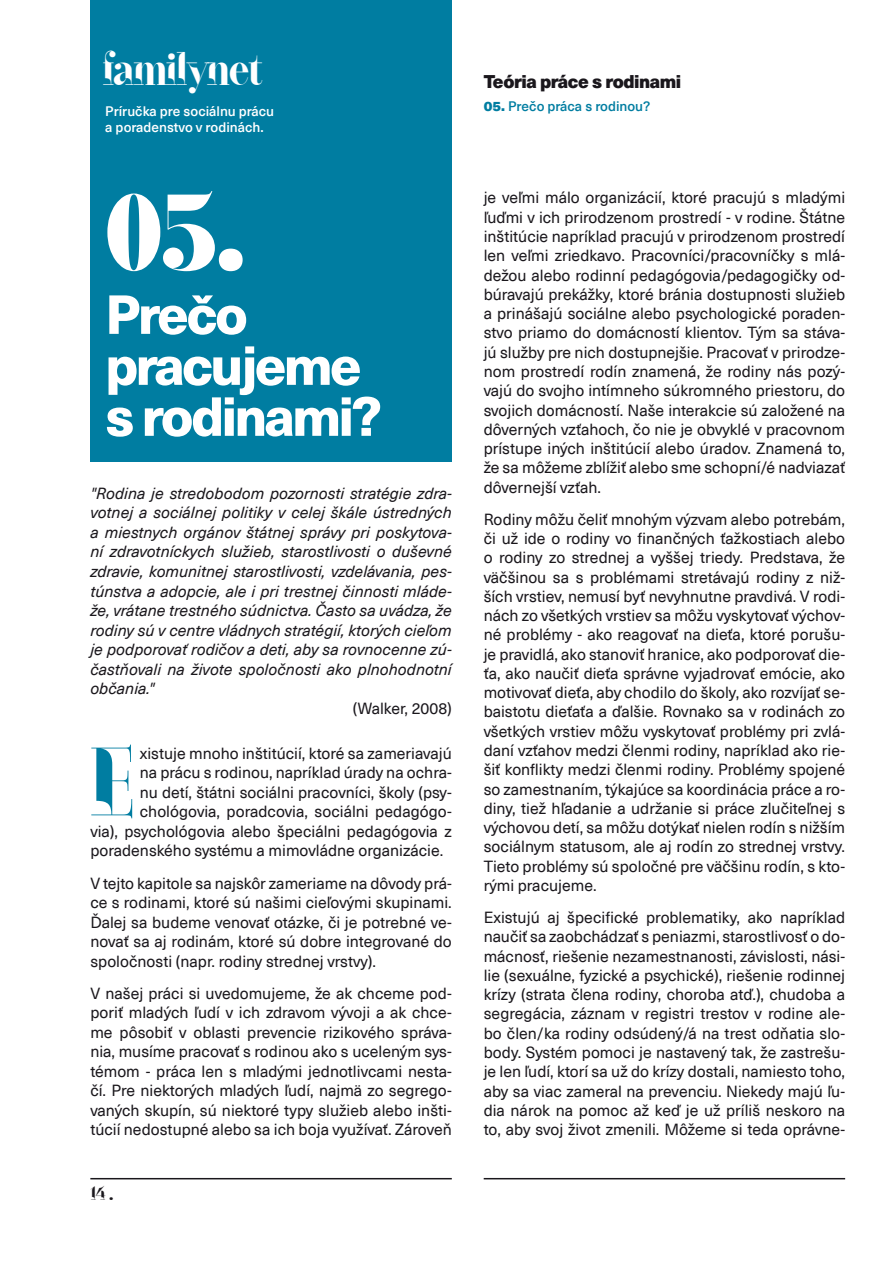
<style>
.page{position:relative;width:893px;height:1263px;background:#fff}
.page>*{position:absolute;margin:0;border:0;box-sizing:border-box;transform-origin:0 0}
.t1{font:108px "Sliced Black Title";color:#fff}
.t2{font:96.9px "Sliced Bold Title";color:#007da1}
.t3{font:800 54px/51px "Neue Haas Unica Pro";letter-spacing:-.05em;color:#fff}
.t4{font:45px "Sliced Semi Bold Title";color:#fff}
.t5{font:19.5px "Sliced Semi Bold Title";color:#1a171c}
.t6{font:900 18px "Neue Haas Unica Pro";letter-spacing:-.025em;color:#1a171c}
.t7{font:15.75px/19.4px "Neue Haas Unica Pro";color:#1a171c;text-align:justify}
.t8{font:italic 15.75px/19.5px "Neue Haas Unica Pro";color:#1a171c;text-align:justify}
.t9{font:500 13.5px/16.2px "Neue Haas Unica Pro";color:#fff}
.t10{font:500 13.5px "Neue Haas Unica Pro";color:#007da1}
.s1{font-weight:900}
</style>
<div class="page">
<div style="left:90px;top:0;width:362px;height:461px;background:#007da1"></div>
<hr style="left:90px;top:1178px;width:362px;height:1px;background:#1a171c">
<hr style="left:484px;top:1178px;width:361px;height:1px;background:#1a171c">
<h3 class="t4" style="left:103px;top:49px;width:160px">familynet</h3>
<p class="t9" style="left:105px;top:103px;width:171px">Príručka pre sociálnu prácu a poradenstvo v rodinách.</p>
<h1 class="t1" style="left:105px;top:185px;width:141px">05.</h1>
<h3 class="t3" style="left:105px;top:290px;width:278px">Prečo pracujeme s rodinami?</h3>
<p class="t8" style="left:90px;top:484px;width:363px">"Rodina je stredobodom pozornosti stratégie zdra&shy;votnej a sociálnej politiky v celej škále ústredných a miestnych orgánov štátnej správy pri poskytova&shy;ní zdravotníckych služieb, starostlivosti o duševné zdravie, komunitnej starostlivosti, vzdelávania, pes&shy;túnstva a adopcie, ale i pri trestnej činnosti mláde&shy;že, vrátane trestného súdnictva. Často sa uvádza, že rodiny sú v centre vládnych stratégií, ktorých cieľom je podporovať rodičov a deti, aby sa rovnocenne zú&shy;častňovali na živote spoločnosti ako plnohodnotní občania."</p>
<p class="t7" style="left:353px;top:699px;width:100px">(Walker, 2008)</p>
<h2 class="t2" style="left:90px;top:739px;width:46px">E</h2>
<p class="t7" style="left:140px;top:744px;width:313px">xistuje mnoho inštitúcií, ktoré sa zameriavajú</p>
<p class="t7" style="left:140px;top:763px;width:313px">na prácu s rodinou, napríklad úrady na ochra-</p>
<p class="t7" style="left:140px;top:783px;width:313px">nu detí, štátni sociálni pracovníci, školy (psy-</p>
<p class="t7" style="left:140px;top:802px;width:313px">chológovia, poradcovia, sociálni pedagógo-</p>
<p class="t7" style="left:90px;top:822px;width:363px">via), psychológovia alebo špeciálni pedagógovia z</p>
<p class="t7" style="left:90px;top:841px;width:354px">poradenského systému a mimovládne organizácie.</p>
<p class="t7" style="left:90px;top:873px;width:363px">V tejto kapitole sa najskôr zameriame na dôvody prá&shy;ce s rodinami, ktoré sú našimi cieľovými skupinami.<br>Ďalej sa budeme venovať otázke, či je potrebné ve&shy;novať sa aj rodinám, ktoré sú dobre integrované do spoločnosti (napr. rodiny strednej vrstvy).</p>
<p class="t7" style="left:90px;top:984px;width:363px">V našej práci si uvedomujeme, že ak chceme pod&shy;poriť mladých ľudí v ich zdravom vývoji a ak chce&shy;me pôsobiť v oblasti prevencie rizikového správa&shy;nia, musíme pracovať s rodinou ako s uceleným sys&shy;témom - práca len s mladými jednotlivcami nesta&shy;čí. Pre niektorých mladých ľudí, najmä zo segrego&shy;vaných skupín, sú niektoré typy služieb alebo inšti&shy;túcií nedostupné alebo sa ich boja využívať. Zároveň</p>
<p class="t5" style="left:90px;top:1185px;width:24px">14 .</p>
<p class="t6" style="left:484px;top:71px;width:199px">Teória práce s rodinami</p>
<p class="t10" style="left:484px;top:98px;width:168px"><span class="s1">05.</span> Prečo práca s rodinou?</p>
<p class="t7" style="left:484px;top:188px;width:363px">je veľmi málo organizácií, ktoré pracujú s mladými ľuďmi v ich prirodzenom prostredí - v rodine. Štátne inštitúcie napríklad pracujú v prirodzenom prostredí len veľmi zriedkavo. Pracovníci/pracovníčky s mlá&shy;dežou alebo rodinní pedagógovia/pedagogičky od&shy;búravajú prekážky, ktoré bránia dostupnosti služieb a prinášajú sociálne alebo psychologické poraden&shy;stvo priamo do domácností klientov. Tým sa stáva&shy;jú služby pre nich dostupnejšie. Pracovať v prirodze&shy;nom prostredí rodín znamená, že rodiny nás pozý&shy;vajú do svojho intímneho súkromného priestoru, do svojich domácností. Naše interakcie sú založené na dôverných vzťahoch, čo nie je obvyklé v pracovnom prístupe iných inštitúcií alebo úradov. Znamená to, že sa môžeme zblížiť alebo sme schopní/é nadviazať dôvernejší vzťah.</p>
<p class="t7" style="left:484px;top:510px;width:363px">Rodiny môžu čeliť mnohým výzvam alebo potrebám, či už ide o rodiny vo finančných ťažkostiach alebo o rodiny zo strednej a vyššej triedy. Predstava, že väčšinou sa s problémami stretávajú rodiny z niž&shy;ších vrstiev, nemusí byť nevyhnutne pravdivá. V rodi&shy;nách zo všetkých vrstiev sa môžu vyskytovať výchov&shy;né problémy - ako reagovať na dieťa, ktoré porušu&shy;je pravidlá, ako stanoviť hranice, ako podporovať die&shy;ťa, ako naučiť dieťa správne vyjadrovať emócie, ako motivovať dieťa, aby chodilo do školy, ako rozvíjať se&shy;baistotu dieťaťa a ďalšie. Rovnako sa v rodinách zo všetkých vrstiev môžu vyskytovať problémy pri zvlá&shy;daní vzťahov medzi členmi rodiny, napríklad ako rie&shy;šiť konflikty medzi členmi rodiny. Problémy spojené so zamestnaním, týkajúce sa koordinácia práce a ro&shy;diny, tiež hľadanie a udržanie si práce zlučiteľnej s výchovou detí, sa môžu dotýkať nielen rodín s nižším sociálnym statusom, ale aj rodín zo strednej vrstvy.<br>Tieto problémy sú spoločné pre väčšinu rodín, s kto&shy;rými pracujeme.</p>
<p class="t7" style="left:484px;top:908px;width:363px">Existujú aj špecifické problematiky, ako napríklad naučiť sa zaobchádzať s peniazmi, starostlivosť o do&shy;mácnosť, riešenie nezamestnanosti, závislosti, nási&shy;lie (sexuálne, fyzické a psychické), riešenie rodinnej krízy (strata člena rodiny, choroba atď.), chudoba a segregácia, záznam v registri trestov v rodine ale&shy;bo člen/ka rodiny odsúdený/á na trest odňatia slo&shy;body. Systém pomoci je nastavený tak, že zastrešu&shy;je len ľudí, ktorí sa už do krízy dostali, namiesto toho, aby sa viac zameral na prevenciu. Niekedy majú ľu&shy;dia nárok na pomoc až keď je už príliš neskoro na to, aby svoj život zmenili. Môžeme si teda oprávne-</p>
</div>
